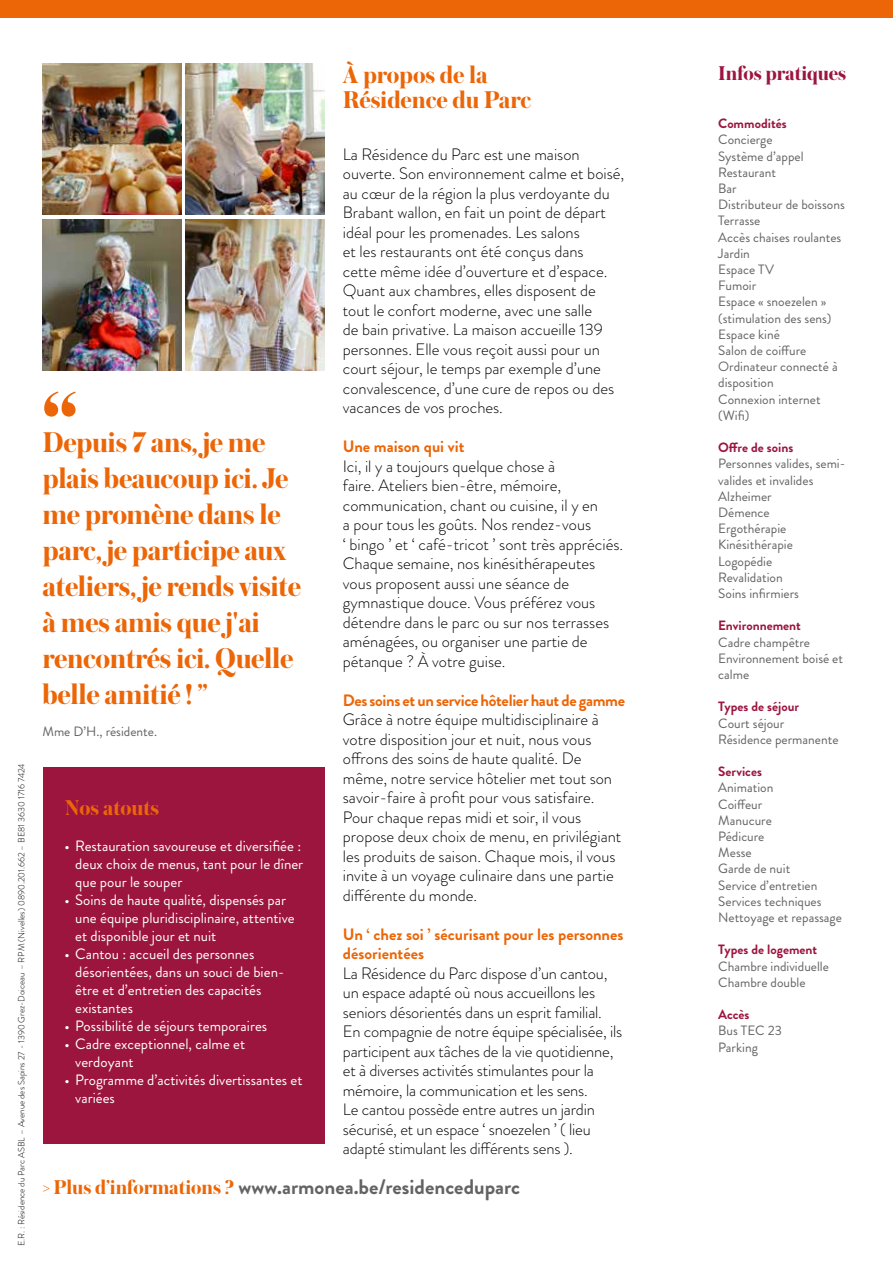
<style>
.page{position:relative;width:893px;height:1263px;background:#fff}
.page>*{position:absolute;margin:0;border:0;box-sizing:border-box;transform-origin:0 0}
.t1{font:700 105.9px "Austin";color:#ec6608}
.t2{font:700 30px/36px "Austin";letter-spacing:-.015em;color:#ec6608}
.t3{font:700 25.5px/25.5px "Austin";letter-spacing:-.005em;color:#ec6608}
.t4{font:700 22.5px "Austin";color:#ec6608}
.t5{font:700 21px "Brandon Grotesque";color:#646363}
.t6{font:700 21px "Austin";color:#9c153f}
.t7{font:300 16.5px/19.5px "Brandon Grotesque";color:#000}
.t8{font:700 16.5px/19.5px "Brandon Grotesque";color:#ec6608}
.t9{font:700 16.5px "Brandon Grotesque";letter-spacing:-.02em;color:#ec6608}
.t10{font:15px/18px "Brandon Grotesque";color:#fff}
.t11{font:13.5px/16.2px "Brandon Grotesque";color:#646363}
.t12{font:700 13.5px "Brandon Grotesque";color:#9c153f}
.t13{font:300 9px "Brandon Grotesque";color:#000}
.s1{font-family:"Austin";color:#ec6608}
</style>
<div class="page">
<div style="left:43px;top:767px;width:282px;height:376px;background:#9c153f"></div>
<div style="left:0;top:0;width:893px;height:17px;background:#ec6608"></div>
<img style="left:43px;top:64px;width:138px;height:151px">
<img style="left:43px;top:220px;width:138px;height:151px">
<img style="left:185px;top:64px;width:139px;height:151px">
<img style="left:185px;top:220px;width:139px;height:151px">
<p class="t13" style="left:15px;top:1246px;width:484px;rotate:-90deg">E.R. : Résidence du Parc ASBL – Avenue des Sapins 27 - 1390 Grez-Doiceau – RPM (Nivelles) 0890.201.662 – BE81 3630 1716 7424</p>
<h1 class="t1" style="left:43px;top:353px;width:37px">“</h1>
<h2 class="t2" style="left:43px;top:423px;width:224px">Depuis 7 ans, je me</h2>
<h2 class="t2" style="left:43px;top:459px;width:260px">plais beaucoup ici. Je me promène dans le parc, je participe aux ateliers, je rends visite à mes amis que j'ai rencontrés ici. Quelle belle amitié ! ”</h2>
<p class="t11" style="left:43px;top:724px;width:116px">Mme D’H., résidente.</p>
<h3 class="t4" style="left:65px;top:792px;width:96px">Nos atouts</h3>
<p class="t10" style="left:75px;top:837px;width:230px;text-indent:-11px">• Restauration savoureuse et diversifiée : deux choix de menus, tant pour le dîner que pour le souper</p>
<p class="t10" style="left:75px;top:891px;width:221px;text-indent:-11px">• Soins de haute qualité, dispensés par une équipe pluridisciplinaire, attentive et disponible jour et nuit</p>
<p class="t10" style="left:75px;top:945px;width:211px;text-indent:-11px">• Cantou : accueil des personnes désorientées, dans un souci de bien&shy;être et d’entretien des capacités existantes</p>
<p class="t10" style="left:65px;top:1017px;width:204px">• Possibilité de séjours temporaires</p>
<p class="t10" style="left:75px;top:1035px;width:171px;text-indent:-11px">• Cadre exceptionnel, calme et verdoyant</p>
<p class="t10" style="left:75px;top:1071px;width:229px;text-indent:-11px">• Programme d’activités divertissantes et variées</p>
<h3 class="t3" style="left:343px;top:61px;width:190px">À propos de la<br>Résidence du Parc</h3>
<p class="t7" style="left:343px;top:144px;width:283px">La Résidence du Parc est une maison ouverte. Son environnement calme et boisé, au cœur de la région la plus verdoyante du Brabant wallon, en fait un point de départ idéal pour les promenades. Les salons<br>et les restaurants ont été conçus dans<br>cette même idée d’ouverture et d’espace.<br>Quant aux chambres, elles disposent de tout le confort moderne, avec une salle<br>de bain privative. La maison accueille 139 personnes. Elle vous reçoit aussi pour un court séjour, le temps par exemple d’une convalescence, d’une cure de repos ou des vacances de vos proches.</p>
<p class="t8" style="left:343px;top:437px;width:123px">Une maison qui vit</p>
<p class="t7" style="left:343px;top:456px;width:282px">Ici, il y a toujours quelque chose à<br>faire. Ateliers bien-être, mémoire, communication, chant ou cuisine, il y en<br>a pour tous les goûts. Nos rendez-vous<br>‘ bingo ’ et ‘ café-tricot ’ sont très appréciés.<br>Chaque semaine, nos kinésithérapeutes vous proposent aussi une séance de gymnastique douce. Vous préférez vous détendre dans le parc ou sur nos terrasses aménagées, ou organiser une partie de pétanque ? À votre guise.</p>
<p class="t9" style="left:343px;top:688px;width:284px">Des soins et un service hôtelier haut de gamme</p>
<p class="t7" style="left:343px;top:710px;width:280px">Grâce à notre équipe multidisciplinaire à votre disposition jour et nuit, nous vous offrons des soins de haute qualité. De même, notre service hôtelier met tout son savoir-faire à profit pour vous satisfaire.<br>Pour chaque repas midi et soir, il vous propose deux choix de menu, en privilégiant les produits de saison. Chaque mois, il vous invite à un voyage culinaire dans une partie différente du monde.</p>
<p class="t8" style="left:343px;top:924px;width:282px">Un ‘ chez soi ’ sécurisant pour les personnes désorientées</p>
<p class="t7" style="left:343px;top:963px;width:281px">La Résidence du Parc dispose d’un cantou, un espace adapté où nous accueillons les seniors désorientés dans un esprit familial.<br>En compagnie de notre équipe spécialisée, ils participent aux tâches de la vie quotidienne, et à diverses activités stimulantes pour la mémoire, la communication et les sens.<br>Le cantou possède entre autres un jardin sécurisé, et un espace ‘ snoezelen ’ ( lieu adapté stimulant les différents sens ).</p>
<p class="t5" style="left:43px;top:1172px;width:479px"><span class="s1">&gt; Plus d’informations ?</span> www.armonea.be/residenceduparc</p>
<p class="t6" style="left:718px;top:58px;width:129px">Infos pratiques</p>
<p class="t12" style="left:718px;top:114px;width:70px">Commodités</p>
<p class="t11" style="left:718px;top:132px;width:128px">Concierge<br>Système d’appel<br>Restaurant<br>Bar<br>Distributeur de boissons<br>Terrasse<br>Accès chaises roulantes<br>Jardin<br>Espace TV<br>Fumoir<br>Espace « snoezelen » (stimulation des sens)<br>Espace kiné<br>Salon de coiffure<br>Ordinateur connecté à disposition<br>Connexion internet (Wifi)</p>
<p class="t12" style="left:718px;top:438px;width:77px">Offre de soins</p>
<p class="t11" style="left:718px;top:456px;width:129px">Personnes valides, semi&shy;valides et invalides<br>Alzheimer<br>Démence<br>Ergothérapie<br>Kinésithérapie<br>Logopédie<br>Revalidation<br>Soins infirmiers</p>
<p class="t12" style="left:718px;top:616px;width:84px">Environnement</p>
<p class="t11" style="left:718px;top:634px;width:126px">Cadre champêtre<br>Environnement boisé et calme</p>
<p class="t12" style="left:718px;top:697px;width:82px">Types de séjour</p>
<p class="t11" style="left:718px;top:715px;width:122px">Court séjour<br>Résidence permanente</p>
<p class="t12" style="left:718px;top:762px;width:45px">Services</p>
<p class="t11" style="left:718px;top:780px;width:125px">Animation<br>Coiffeur<br>Manucure<br>Pédicure<br>Messe<br>Garde de nuit<br>Service d’entretien<br>Services techniques<br>Nettoyage et repassage</p>
<p class="t12" style="left:718px;top:940px;width:100px">Types de logement</p>
<p class="t11" style="left:718px;top:958px;width:112px">Chambre individuelle<br>Chambre double</p>
<p class="t12" style="left:718px;top:1005px;width:33px">Accès</p>
<p class="t11" style="left:718px;top:1023px;width:65px">Bus TEC 23<br>Parking</p>
</div>
